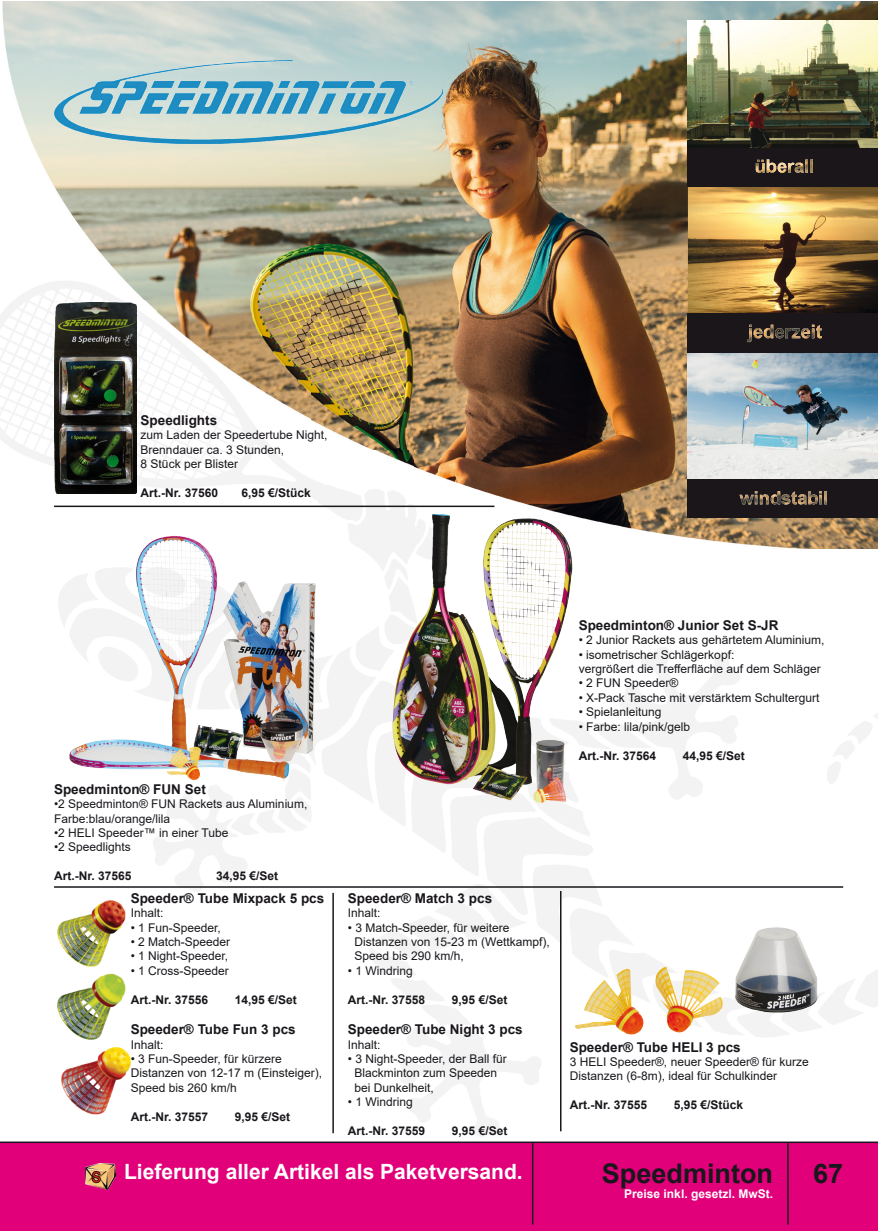
<style>
.page{position:relative;width:878px;height:1231px;background:#fff}
.page>*{position:absolute;margin:0;border:0;box-sizing:border-box;transform-origin:0 0}
.t1{font:700 27px "Arial";color:#1a171c}
.t2{font:700 21px "Arial";color:#fff}
.t3{font:700 13.5px "Arial";color:#1a171c}
.t4{font:12px "Arial";color:#1a171c}
.t5{font:700 12px "Arial";color:#1a171c}
.t6{font:700 12px "Arial";color:#fefefe}
</style>
<div class="page">
<div style="left:0;top:1142px;width:877px;height:88px;background:#e2007a"></div>
<hr style="left:787px;top:1142px;width:1px;height:82px;background:#1a171c">
<hr style="left:532px;top:1142px;width:1px;height:82px;background:#1a171c">
<img style="left:3px;top:1px;width:874px;height:267px">
<img style="left:0;top:268px;width:877px;height:874px">
<img style="left:687px;top:21px;width:190px;height:496px">
<img style="left:54px;top:60px;width:388px;height:84px">
<img style="left:54px;top:521px;width:262px;height:262px">
<img style="left:54px;top:892px;width:76px;height:237px">
<img style="left:569px;top:924px;width:254px;height:112px">
<img style="left:54px;top:303px;width:82px;height:191px">
<hr style="left:54px;top:505px;width:440px;height:2px;background:#1a171c">
<hr style="left:54px;top:886px;width:789px;height:1px;background:#1a171c">
<hr style="left:332px;top:892px;width:2px;height:241px;background:#1a171c">
<hr style="left:560px;top:890px;width:1px;height:241px;background:#1a171c">
<img style="left:86px;top:1163px;width:29px;height:25px">
<img style="left:385px;top:512px;width:217px;height:295px">
<p class="t3" style="left:141px;top:410px;width:78px">Speedlights</p>
<p class="t4" style="left:141px;top:426px;width:188px">zum Laden der Speedertube Night,</p>
<p class="t4" style="left:141px;top:441px;width:145px">Brenndauer ca. 3 Stunden,</p>
<p class="t4" style="left:141px;top:455px;width:99px">8 Stück per Blister</p>
<p class="t5" style="left:141px;top:484px;width:79px">Art.-Nr. 37560</p>
<p class="t5" style="left:241px;top:484px;width:71px">6,95 €/Stück</p>
<p class="t3" style="left:54px;top:779px;width:153px">Speedminton® FUN Set</p>
<p class="t4" style="left:54px;top:795px;width:255px">•2 Speedminton® FUN Rackets aus Aluminium,</p>
<p class="t4" style="left:54px;top:810px;width:118px">Farbe:blau/orange/lila</p>
<p class="t4" style="left:54px;top:824px;width:176px">•2 HELI Speeder™ in einer Tube</p>
<p class="t4" style="left:54px;top:838px;width:78px">•2 Speedlights</p>
<p class="t5" style="left:54px;top:867px;width:79px">Art.-Nr. 37565</p>
<p class="t5" style="left:216px;top:867px;width:64px">34,95 €/Set</p>
<p class="t3" style="left:131px;top:888px;width:195px">Speeder® Tube Mixpack 5 pcs</p>
<p class="t4" style="left:131px;top:904px;width:34px">Inhalt:</p>
<p class="t4" style="left:131px;top:919px;width:92px">• 1 Fun-Speeder,</p>
<p class="t4" style="left:131px;top:933px;width:101px">• 2 Match-Speeder</p>
<p class="t4" style="left:131px;top:947px;width:99px">• 1 Night-Speeder,</p>
<p class="t4" style="left:131px;top:962px;width:100px">• 1 Cross-Speeder</p>
<p class="t5" style="left:131px;top:990px;width:79px">Art.-Nr. 37556</p>
<p class="t5" style="left:235px;top:990px;width:64px">14,95 €/Set</p>
<p class="t3" style="left:131px;top:1019px;width:166px">Speeder® Tube Fun 3 pcs</p>
<p class="t4" style="left:131px;top:1036px;width:34px">Inhalt:</p>
<p class="t4" style="left:131px;top:1050px;width:152px">• 3 Fun-Speeder, für kürzere</p>
<p class="t4" style="left:131px;top:1064px;width:193px">Distanzen von 12-17 m (Einsteiger),</p>
<p class="t4" style="left:131px;top:1079px;width:108px">Speed bis 260 km/h</p>
<p class="t5" style="left:131px;top:1107px;width:79px">Art.-Nr. 37557</p>
<p class="t5" style="left:235px;top:1107px;width:57px">9,95 €/Set</p>
<p class="t3" style="left:348px;top:888px;width:146px">Speeder® Match 3 pcs</p>
<p class="t4" style="left:348px;top:904px;width:34px">Inhalt:</p>
<p class="t4" style="left:348px;top:919px;width:163px">• 3 Match-Speeder, für weitere</p>
<p class="t4" style="left:354px;top:933px;width:197px">Distanzen von 15-23 m (Wettkampf),</p>
<p class="t4" style="left:354px;top:947px;width:111px">Speed bis 290 km/h,</p>
<p class="t4" style="left:348px;top:962px;width:66px">• 1 Windring</p>
<p class="t5" style="left:348px;top:990px;width:79px">Art.-Nr. 37558</p>
<p class="t5" style="left:452px;top:990px;width:57px">9,95 €/Set</p>
<p class="t3" style="left:348px;top:1019px;width:176px">Speeder® Tube Night 3 pcs</p>
<p class="t4" style="left:348px;top:1036px;width:34px">Inhalt:</p>
<p class="t4" style="left:348px;top:1050px;width:160px">• 3 Night-Speeder, der Ball für</p>
<p class="t4" style="left:354px;top:1064px;width:144px">Blackminton zum Speeden</p>
<p class="t4" style="left:354px;top:1079px;width:81px">bei Dunkelheit,</p>
<p class="t4" style="left:348px;top:1093px;width:66px">• 1 Windring</p>
<p class="t5" style="left:348px;top:1122px;width:79px">Art.-Nr. 37559</p>
<p class="t5" style="left:452px;top:1122px;width:57px">9,95 €/Set</p>
<p class="t2" style="left:124px;top:1156px;width:400px">Lieferung aller Artikel als Paketversand.</p>
<p class="t3" style="left:578px;top:615px;width:201px">Speedminton® Junior Set S-JR</p>
<p class="t4" style="left:578px;top:631px;width:247px">• 2 Junior Rackets aus gehärtetem Aluminium,</p>
<p class="t4" style="left:578px;top:646px;width:157px">• isometrischer Schlägerkopf:</p>
<p class="t4" style="left:578px;top:660px;width:243px">vergrößert die Trefferfläche auf dem Schläger</p>
<p class="t4" style="left:578px;top:675px;width:101px">• 2 FUN Speeder®</p>
<p class="t4" style="left:578px;top:689px;width:242px">• X-Pack Tasche mit verstärktem Schultergurt</p>
<p class="t4" style="left:578px;top:703px;width:84px">• Spielanleitung</p>
<p class="t4" style="left:578px;top:718px;width:113px">• Farbe: lila/pink/gelb</p>
<p class="t5" style="left:578px;top:746px;width:79px">Art.-Nr. 37564</p>
<p class="t5" style="left:682px;top:746px;width:64px">44,95 €/Set</p>
<p class="t3" style="left:569px;top:1037px;width:172px">Speeder® Tube HELI 3 pcs</p>
<p class="t4" style="left:569px;top:1053px;width:241px">3 HELI Speeder®, neuer Speeder® für kurze</p>
<p class="t4" style="left:569px;top:1067px;width:209px">Distanzen (6-8m), ideal für Schulkinder</p>
<p class="t5" style="left:569px;top:1096px;width:79px">Art.-Nr. 37555</p>
<p class="t5" style="left:673px;top:1096px;width:71px">5,95 €/Stück</p>
<h1 class="t1" style="left:602px;top:1154px;width:173px">Speedminton</h1>
<h1 class="t1" style="left:813px;top:1154px;width:32px">67</h1>
<p class="t6" style="left:624px;top:1184px;width:150px">Preise inkl. gesetzl. MwSt.</p>
</div>
